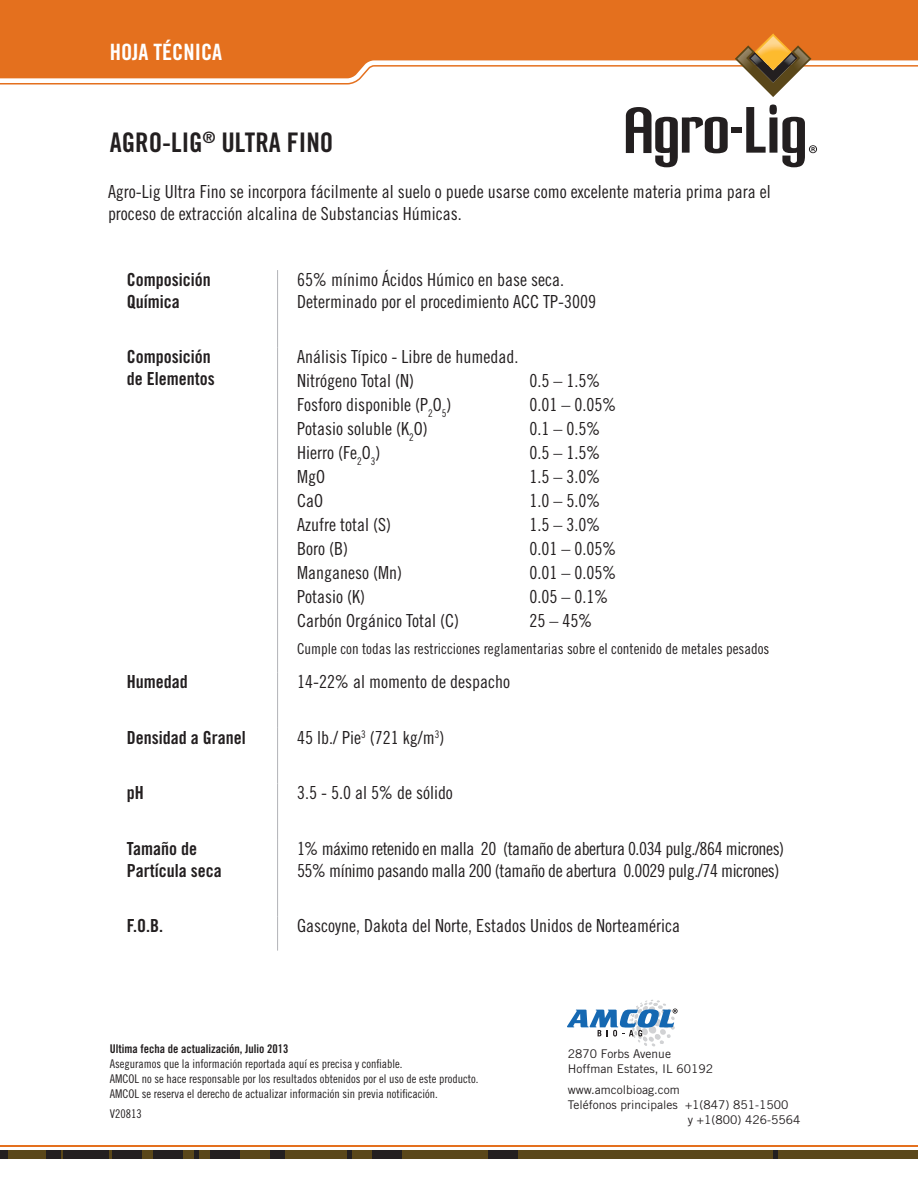
<style>
.page{position:relative;width:918px;height:1188px;background:#fff}
.page>*{position:absolute;margin:0;border:0;box-sizing:border-box;transform-origin:0 0}
.t1{font:27px "Trade Gothic LT Std Bd Cn 20";color:#231f20}
.t2{font:22.5px "Trade Gothic LT Std Bd Cn 20";color:#fff}
.t3{font:18px/21.6px "Trade Gothic LT Std Cn 18";color:#231f20}
.t4{font:18px/21.6px "Trade Gothic LT Std Cn 18";letter-spacing:-.025em;color:#231f20}
.t5{font:18px/21.6px "Trade Gothic LT Std Bd Cn 20";color:#231f20}
.t6{font:15px "Trade Gothic LT Std Cn 18";color:#231f20}
.t7{font:12px/15px "Trade Gothic LT Std Cn 18";color:#231f20}
.t8{font:12px/15px "Trade Gothic LT Std";color:#231f20}
.t9{font:12px "Trade Gothic LT Std Bd Cn 20";color:#231f20}
.t10{font:12px "Trade Gothic Cond Eighteen";color:#231f20}
</style>
<div class="page">
<div style="left:0;top:1151px;width:918px;height:8px;background:#5a471a"></div>
<div style="left:347px;top:1151px;width:5px;height:8px;background:#231f20"></div>
<svg style="left:773px;top:1151px;width:4px;height:8px"></svg>
<div style="left:373px;top:1151px;width:29px;height:8px;background:#231f20"></div>
<div style="left:0;top:1151px;width:7px;height:8px;background:#231f20"></div>
<div style="left:46px;top:1151px;width:15px;height:8px;background:#231f20"></div>
<div style="left:270px;top:1151px;width:15px;height:8px;background:#231f20"></div>
<div style="left:63px;top:1151px;width:46px;height:8px;background:#231f20"></div>
<div style="left:112px;top:1151px;width:29px;height:8px;background:#231f20"></div>
<div style="left:211px;top:1151px;width:29px;height:8px;background:#231f20"></div>
<div style="left:153px;top:1151px;width:29px;height:8px;background:#231f20"></div>
<div style="left:194px;top:1151px;width:5px;height:8px;background:#231f20"></div>
<div style="left:488px;top:1151px;width:30px;height:8px;background:#231f20"></div>
<hr style="left:0;top:1145px;width:918px;height:1px;background:#e4701e">
<svg style="left:0;top:78px;width:361px;height:7px"></svg>
<svg style="left:0;top:0;width:918px;height:78px;background:#e78037"></svg>
<svg style="left:626px;top:107px;width:102px;height:60px"></svg>
<div style="left:732px;top:127px;width:10px;height:6px;background:#231f20"></div>
<svg style="left:735px;top:34px;width:76px;height:63px"></svg>
<img style="left:757px;top:36px;width:32px;height:32px">
<svg style="left:746px;top:105px;width:71px;height:62px"></svg>
<svg style="left:567px;top:1000px;width:111px;height:47px"></svg>
<hr style="left:277px;top:270px;width:1px;height:77px;background:#b2b3b7">
<hr style="left:277px;top:347px;width:1px;height:325px;background:#b2b3b7">
<hr style="left:277px;top:672px;width:1px;height:56px;background:#b2b3b7">
<hr style="left:277px;top:728px;width:1px;height:55px;background:#b2b3b7">
<hr style="left:277px;top:783px;width:1px;height:56px;background:#b2b3b7">
<hr style="left:277px;top:839px;width:1px;height:77px;background:#b2b3b7">
<hr style="left:277px;top:916px;width:1px;height:35px;background:#b2b3b7">
<p class="t2" style="left:110px;top:38px;width:114px">HOJA TÉCNICA</p>
<h1 class="t1" style="left:110px;top:126px;width:225px">AGRO-LIG<sup>®</sup> ULTRA FINO</h1>
<p class="t3" style="left:108px;top:181px;width:664px">Agro-Lig Ultra Fino se incorpora fácilmente al suelo o puede usarse como excelente materia prima para el proceso de extracción alcalina de Substancias Húmicas.</p>
<p class="t5" style="left:127px;top:269px;width:85px">Composición<br>Química</p>
<p class="t3" style="left:297px;top:269px;width:300px">65% mínimo Ácidos Húmico en base seca.<br>Determinado por el procedimiento ACC TP-3009</p>
<p class="t5" style="left:127px;top:346px;width:89px">Composición de Elementos</p>
<p class="t3" style="left:297px;top:345px;width:223px;line-height:24px">Análisis Típico - Libre de humedad.<br>Nitrógeno Total (N)</p>
<p class="t3" style="left:530px;top:370px;width:72px">0.5 – 1.5%</p>
<p class="t3" style="left:297px;top:394px;width:156px">Fosforo disponible (P<sub>2</sub>O<sub>5</sub>)</p>
<p class="t3" style="left:530px;top:394px;width:88px">0.01 – 0.05%</p>
<p class="t3" style="left:297px;top:418px;width:132px">Potasio soluble (K<sub>2</sub>O)</p>
<p class="t3" style="left:530px;top:418px;width:72px">0.1 – 0.5%</p>
<p class="t3" style="left:297px;top:442px;width:85px">Hierro (Fe<sub>2</sub>O<sub>3</sub>)</p>
<p class="t3" style="left:530px;top:442px;width:72px">0.5 – 1.5%</p>
<p class="t3" style="left:297px;top:466px;width:29px">MgO</p>
<p class="t3" style="left:530px;top:466px;width:72px">1.5 – 3.0%</p>
<p class="t3" style="left:297px;top:490px;width:27px">CaO</p>
<p class="t3" style="left:530px;top:490px;width:72px">1.0 – 5.0%</p>
<p class="t3" style="left:297px;top:514px;width:95px">Azufre total (S)</p>
<p class="t3" style="left:530px;top:514px;width:72px">1.5 – 3.0%</p>
<p class="t3" style="left:297px;top:538px;width:53px">Boro (B)</p>
<p class="t3" style="left:530px;top:538px;width:88px">0.01 – 0.05%</p>
<p class="t3" style="left:297px;top:562px;width:106px">Manganeso (Mn)</p>
<p class="t3" style="left:530px;top:562px;width:88px">0.01 – 0.05%</p>
<p class="t3" style="left:297px;top:586px;width:69px">Potasio (K)</p>
<p class="t3" style="left:530px;top:586px;width:80px">0.05 – 0.1%</p>
<p class="t3" style="left:297px;top:610px;width:163px">Carbón Orgánico Total (C)</p>
<p class="t3" style="left:530px;top:610px;width:64px">25 – 45%</p>
<p class="t6" style="left:297px;top:640px;width:474px">Cumple con todas las restricciones reglamentarias sobre el contenido de metales pesados</p>
<p class="t5" style="left:127px;top:671px;width:62px">Humedad</p>
<p class="t3" style="left:297px;top:671px;width:214px">14-22% al momento de despacho</p>
<p class="t5" style="left:127px;top:727px;width:120px">Densidad a Granel</p>
<p class="t3" style="left:297px;top:726px;width:149px">45 lb./ Pie<sup>3</sup> (721 kg/m<sup>3</sup>)</p>
<p class="t5" style="left:127px;top:782px;width:18px">pH</p>
<p class="t3" style="left:297px;top:782px;width:157px">3.5 - 5.0 al 5% de sólido</p>
<p class="t5" style="left:127px;top:838px;width:96px">Tamaño de<br>Partícula seca</p>
<p class="t4" style="left:297px;top:838px;width:489px">1% máximo retenido en malla 20 (tamaño de abertura 0.034 pulg./864 micrones)<br>55% mínimo pasando malla 200 (tamaño de abertura 0.0029 pulg./74 micrones)</p>
<p class="t5" style="left:127px;top:915px;width:38px">F.O.B.</p>
<p class="t3" style="left:297px;top:915px;width:384px">Gascoyne, Dakota del Norte, Estados Unidos de Norteamérica</p>
<p class="t9" style="left:110px;top:1041px;width:180px">Ultima fecha de actualización, Julio 2013</p>
<p class="t7" style="left:110px;top:1056px;width:370px">Aseguramos que la información reportada aquí es precisa y confiable.<br>AMCOL no se hace responsable por los resultados obtenidos por el uso de este producto.<br>AMCOL se reserva el derecho de actualizar información sin previa notificación.</p>
<p class="t10" style="left:110px;top:1107px;width:33px">V20813</p>
<p class="t8" style="left:568px;top:1046px;width:147px">2870 Forbs Avenue<br>Hoffman Estates, IL 60192</p>
<p class="t8" style="left:568px;top:1082px;width:114px">www.amcolbioag.com</p>
<p class="t8" style="left:568px;top:1097px;width:222px">Teléfonos principales +1(847) 851-1500</p>
<p class="t8" style="left:688px;top:1112px;width:114px">y +1(800) 426-5564</p>
</div>
